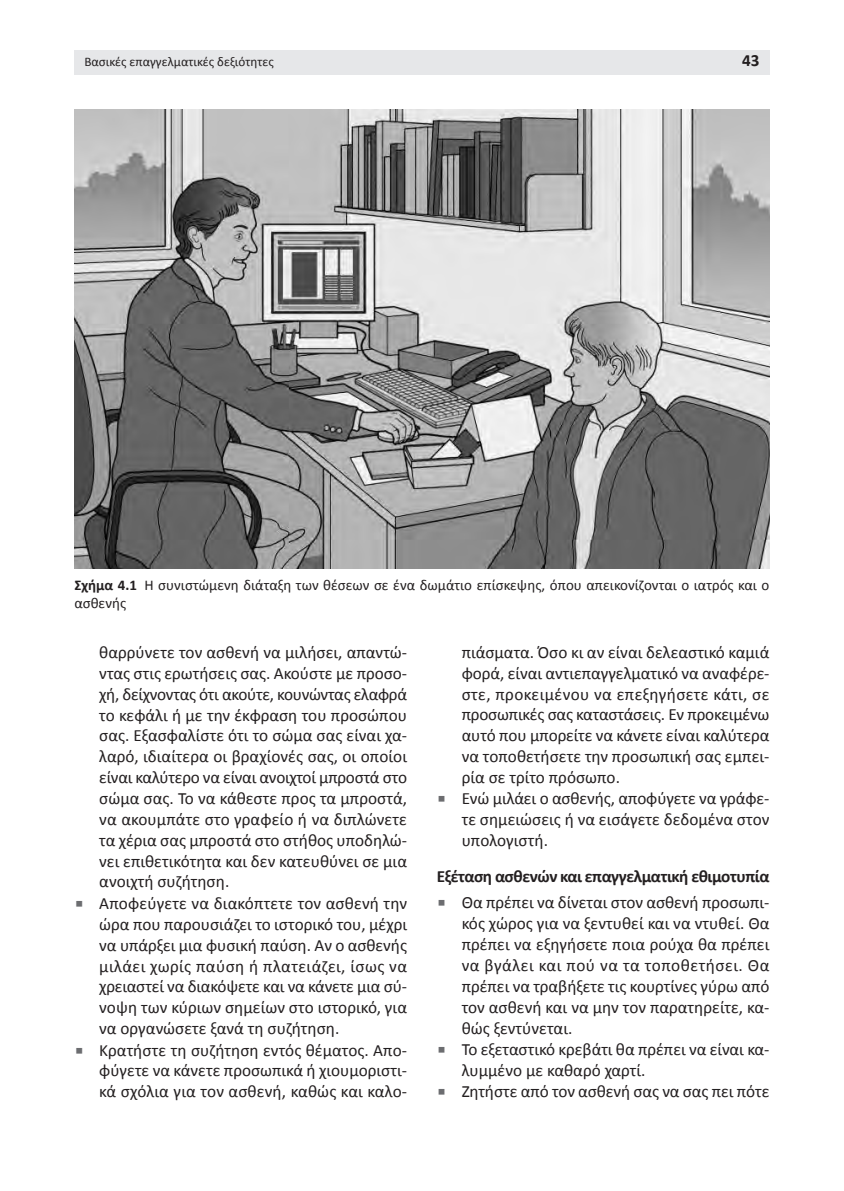
<style>
.page{position:relative;width:844px;height:1191px;background:#fff}
.page>*{position:absolute;margin:0;border:0;box-sizing:border-box;transform-origin:0 0}
.t1{font:17.15px/20.8px "Calibri";color:#231f20;text-align:justify}
.t2{font:700 17.15px "Calibri";letter-spacing:-.025em;color:#231f20}
.t3{font:14.88px/17.8px "Calibri";color:#231f20}
.t4{font:13.12px "Calibri";color:#231f20}
.s1{font-weight:700}
.s2{font-family:"Lucida Grande";font-weight:700;color:#6c6d70}
</style>
<div class="page">
<div style="left:74px;top:50px;width:695px;height:24px;background:#e6e7e9"></div>
<img style="left:74px;top:109px;width:695px;height:459px">
<p class="t4" style="left:84px;top:56px;width:191px">Βασικές επαγγελματικές δεξιότητες</p>
<p class="t2" style="left:742px;top:53px;width:19px">43</p>
<p class="t3" style="left:74px;top:578px;width:696px"><span class="s1">Σχήμα 4.1</span> Η συνιστώμενη διάταξη των θέσεων σε ένα δωμάτιο επίσκεψης, όπου απεικονίζονται ο ιατρός και ο ασθενής</p>
<p class="t1" style="left:99px;top:643px;width:309px">θαρρύνετε τον ασθενή να μιλήσει, απαντώ&shy;ντας στις ερωτήσεις σας. Ακούστε με προσο&shy;χή, δείχνοντας ότι ακούτε, κουνώντας ελαφρά το κεφάλι ή με την έκφραση του προσώπου σας. Εξασφαλίστε ότι το σώμα σας είναι χα&shy;λαρό, ιδιαίτερα οι βραχίονές σας, οι οποίοι είναι καλύτερο να είναι ανοιχτοί μπροστά στο σώμα σας. Το να κάθεστε προς τα μπροστά, να ακουμπάτε στο γραφείο ή να διπλώνετε τα χέρια σας μπροστά στο στήθος υποδηλώ&shy;νει επιθετικότητα και δεν κατευθύνει σε μια ανοιχτή συζήτηση.</p>
<p class="t1" style="left:99px;top:894px;width:309px;text-indent:-25px"><span class="s2">■</span> Αποφεύγετε να διακόπτετε τον ασθενή την ώρα που παρουσιάζει το ιστορικό του, μέχρι να υπάρξει μια φυσική παύση. Αν ο ασθενής μιλάει χωρίς παύση ή πλατειάζει, ίσως να χρειαστεί να διακόψετε και να κάνετε μια σύ&shy;νοψη των κύριων σημείων στο ιστορικό, για να οργανώσετε ξανά τη συζήτηση.</p>
<p class="t1" style="left:99px;top:1040px;width:309px;text-indent:-25px"><span class="s2">■</span> Κρατήστε τη συζήτηση εντός θέματος. Απο&shy;φύγετε να κάνετε προσωπικά ή χιουμοριστι&shy;κά σχόλια για τον ασθενή, καθώς και καλο-</p>
<p class="t1" style="left:461px;top:643px;width:309px">πιάσματα. Όσο κι αν είναι δελεαστικό καμιά φορά, είναι αντιεπαγγελματικό να αναφέρε&shy;στε, προκειμένου να επεξηγήσετε κάτι, σε προσωπικές σας καταστάσεις. Εν προκειμένω αυτό που μπορείτε να κάνετε είναι καλύτερα να τοποθετήσετε την προσωπική σας εμπει&shy;ρία σε τρίτο πρόσωπο.</p>
<p class="t1" style="left:461px;top:789px;width:309px;text-indent:-25px"><span class="s2">■</span> Ενώ μιλάει ο ασθενής, αποφύγετε να γράφε&shy;τε σημειώσεις ή να εισάγετε δεδομένα στον υπολογιστή.</p>
<p class="t2" style="left:437px;top:869px;width:334px">εξέταση ασθενών και επαγγελματική εθιμοτυπία</p>
<p class="t1" style="left:461px;top:893px;width:309px;text-indent:-25px"><span class="s2">■</span> Θα πρέπει να δίνεται στον ασθενή προσωπι&shy;κός χώρος για να ξεντυθεί και να ντυθεί. Θα πρέπει να εξηγήσετε ποια ρούχα θα πρέπει να βγάλει και πού να τα τοποθετήσει. Θα πρέπει να τραβήξετε τις κουρτίνες γύρω από τον ασθενή και να μην τον παρατηρείτε, κα&shy;θώς ξεντύνεται.</p>
<p class="t1" style="left:461px;top:1040px;width:309px;text-indent:-25px"><span class="s2">■</span> Το εξεταστικό κρεβάτι θα πρέπει να είναι κα&shy;λυμμένο με καθαρό χαρτί.</p>
<p class="t1" style="left:437px;top:1082px;width:334px"><span class="s2">■</span> Ζητήστε από τον ασθενή σας να σας πει πότε</p>
</div>
